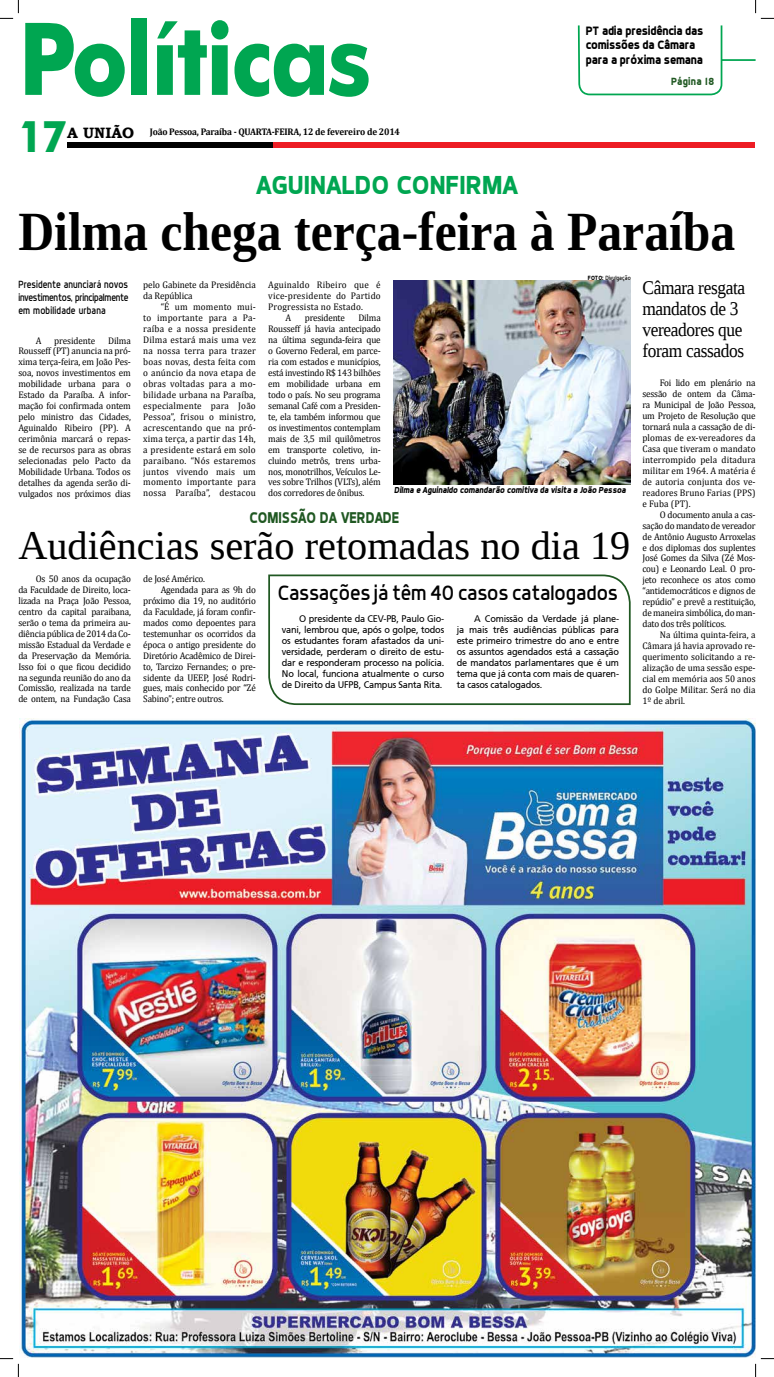
<style>
.page{position:relative;width:774px;height:1377px;background:#fff}
.page>*{position:absolute;margin:0;border:0;box-sizing:border-box;transform-origin:0 0}
.t1{font:700 100.62px "Futura BT";letter-spacing:-.03em;color:#00a651;scale:.9 1}
.t2{font:700 55.12px "Liberation Serif";color:#000;scale:.9 1}
.t3{font:700 43.75px "Futura BT";color:#00a651;scale:.9 1}
.t4{font:40.25px "Liberation Serif";color:#000}
.t5{font:700 26.25px "Dyno";color:#00a651}
.t6{font:21px "Dyno";color:#000}
.t7{font:19.25px/21px "Liberation Serif";letter-spacing:-.02em;color:#000;scale:.9 1}
.t8{font:700 15.75px "Dyno";color:#205822;scale:.9 1}
.t9{font:700 12.25px/14.7px "Dyno";letter-spacing:-.02em;color:#000;scale:.95 1}
.t10{font:10.5px/12.6px "Dyno";letter-spacing:-.02em;color:#000;text-align:justify;scale:.9 1}
.t11{font:700 10.5px "Dyno";letter-spacing:.02em;color:#205822;scale:.95 1}
.t12{font:9.62px/10.9px "Cambria";letter-spacing:-.02em;color:#000;text-align:justify;scale:.95 1}
.t13{font:9.62px/10.9px "Frutiger";letter-spacing:-.02em;color:#000;text-align:justify;scale:.95 1}
.t14{font:9.62px "Cambria";letter-spacing:.02em;color:#000;scale:.95 1}
.t15{font:700 9.62px "Cambria";letter-spacing:-.02em;color:#000;scale:.95 1}
.t16{font:italic 700 8.75px "Dyno";letter-spacing:-.01em;color:#000;scale:.95 1}
.t17{font:6.12px "Dyno";color:#000;scale:.95 1}
.s1{font-family:"Bookman Old Style";font-size:14.96px}
.s2{font-weight:700}
</style>
<div class="page">
<div style="left:67px;top:142px;width:206px;height:5px;background:#000"></div>
<div style="left:273px;top:142px;width:481px;height:5px;background:#ed1d24"></div>
<hr style="left:721px;top:59px;width:34px;height:2px;background:#00a651">
<svg style="left:577px;top:25px;width:146px;height:460px"></svg>
<img style="left:19px;top:718px;width:736px;height:639px">
<img style="left:393px;top:281px;width:237px;height:204px">
<svg style="left:268px;top:574px;width:363px;height:131px"></svg>
<svg style="left:0;top:0;width:19px;height:19px"></svg>
<svg style="left:0;top:1358px;width:19px;height:18px"></svg>
<svg style="left:755px;top:0;width:18px;height:19px"></svg>
<svg style="left:755px;top:1358px;width:18px;height:18px"></svg>
<h1 class="t1" style="left:18px;top:-2px;width:393px">Políticas</h1>
<h3 class="t3" style="left:18px;top:110px;width:55px">17</h3>
<p class="t15" style="left:67px;top:126px;width:352px"><span class="s1">A UNIÃO</span> João Pessoa, Paraíba - QUARTA-FEIRA, 12 de fevereiro de 2014</p>
<h3 class="t5" style="left:256px;top:169px;width:263px">aguinaldo confirma</h3>
<p class="t9" style="left:585px;top:23px;width:125px">PT adia presidência das comissões da Câmara para a próxima semana</p>
<p class="t11" style="left:671px;top:75px;width:47px">Página 18</p>
<h2 class="t2" style="left:18px;top:194px;width:798px">Dilma chega terça-feira à Paraíba</h2>
<p class="t10" style="left:18px;top:278px;width:124px">Presidente anunciará novos investimentos, principalmente em mobilidade urbana</p>
<p class="t12" style="left:18px;top:334px;width:120px;text-indent:90px">Dilma Rousseff (PT) anuncia na pró&shy;xima terça-feira, em João Pes&shy;soa, novos investimentos em mobilidade urbana para o Estado da Paraíba. A infor&shy;mação foi confirmada ontem pelo ministro das Cidades, Aguinaldo Ribeiro (PP). A cerimônia marcará o repas&shy;se de recursos para as obras selecionadas pelo Pacto da Mobilidade Urbana. Todos os detalhes da agenda serão di&shy;vulgados nos próximos dias</p>
<p class="t12" style="left:36px;top:334px;width:7px">A</p>
<p class="t12" style="left:54px;top:334px;width:45px">presidente</p>
<p class="t12" style="left:143px;top:280px;width:120px">pelo Gabinete da Presidência da República</p>
<p class="t12" style="left:143px;top:301px;width:120px;text-indent:17px">“É um momento mui&shy;to importante para a Pa&shy;raíba e a nossa presidente Dilma estará mais uma vez na nossa terra para trazer boas novas, desta feita com o anúncio da nova etapa de obras voltadas para a mo&shy;bilidade urbana na Paraíba, especialmente para João Pessoa”, frisou o ministro, acrescentando que na pró&shy;xima terça, a partir das 14h, a presidente estará em solo paraibano. “Nós estaremos juntos vivendo mais um momento importante para nossa Paraíba”, destacou</p>
<p class="t14" style="left:268px;top:279px;width:120px">Aguinaldo Ribeiro que é</p>
<p class="t14" style="left:268px;top:290px;width:120px">vice-presidente do Partido</p>
<p class="t14" style="left:268px;top:301px;width:101px">Progressista no Estado.</p>
<p class="t12" style="left:285px;top:312px;width:7px">A</p>
<p class="t12" style="left:305px;top:312px;width:44px">presidente</p>
<p class="t12" style="left:268px;top:312px;width:120px;text-indent:90px">Dilma Rousseff já havia antecipado na última segunda-feira que o Governo Federal, em parce&shy;ria com estados e municípios, está investindo R$ 143 bilhões em mobilidade urbana em todo o país. No seu programa semanal Café com a Presiden&shy;te, ela também informou que os investimentos contemplam mais de 3,5 mil quilômetros em transporte coletivo, in&shy;cluindo metrôs, trens urba&shy;nos, monotrilhos, Veículos Le&shy;ves sobre Trilhos (VLTs), além dos corredores de ônibus.</p>
<p class="t17" style="left:587px;top:274px;width:47px"><span class="s2">Foto:</span> Divulgação</p>
<p class="t16" style="left:394px;top:485px;width:245px">Dilma e Aguinaldo comandarão comitiva da visita a João Pessoa</p>
<h3 class="t8" style="left:249px;top:507px;width:10px">COMI</h3>
<h3 class="t8" style="left:282px;top:507px;width:94px">SSÃO DA VERDAD</h3>
<h3 class="t8" style="left:392px;top:507px;width:10px">E</h3>
<h3 class="t4" style="left:18px;top:520px;width:613px">Audiências serão retomadas no dia 19</h3>
<p class="t12" style="left:18px;top:573px;width:120px;text-indent:17px">Os 50 anos da ocupação da Faculdade de Direito, loca&shy;lizada na Praça João Pessoa, centro da capital paraibana, serão o tema da primeira au&shy;diência pública de 2014 da Co&shy;missão Estadual da Verdade e da Preservação da Memória.<br>Isso foi o que ficou decidido na segunda reunião do ano da Comissão, realizada na tarde de ontem, na Fundação Casa</p>
<p class="t12" style="left:143px;top:573px;width:66px">de José Américo.</p>
<p class="t12" style="left:161px;top:584px;width:102px">Agendada para as 9h do</p>
<p class="t12" style="left:143px;top:595px;width:120px">próximo dia 19, no auditório</p>
<p class="t12" style="left:143px;top:606px;width:120px">da Faculdade, já foram confir-</p>
<p class="t12" style="left:143px;top:617px;width:120px">mados como depoentes para</p>
<p class="t12" style="left:143px;top:628px;width:120px">testemunhar os ocorridos da</p>
<p class="t12" style="left:143px;top:638px;width:120px">época o antigo presidente do</p>
<p class="t12" style="left:143px;top:649px;width:120px">Diretório Acadêmico de Direi-</p>
<p class="t12" style="left:143px;top:660px;width:120px">to, Tarcizo Fernandes; o pre-</p>
<p class="t12" style="left:143px;top:671px;width:120px">sidente da UEEP, José Rodri-</p>
<p class="t12" style="left:143px;top:682px;width:120px">gues, mais conhecido por “Zé</p>
<p class="t12" style="left:143px;top:693px;width:86px">Sabino”; entre outros.</p>
<h3 class="t6" style="left:278px;top:580px;width:341px">Cassações já têm 40 casos catalogados</h3>
<p class="t13" style="left:282px;top:613px;width:172px;text-indent:17px">O presidente da CEV-PB, Paulo Gio&shy;vani, lembrou que, após o golpe, todos os estudantes foram afastados da uni&shy;versidade, perderam o direito de estu&shy;dar e responderam processo na polícia.<br>No local, funciona atualmente o curso de Direito da UFPB, Campus Santa Rita.</p>
<p class="t13" style="left:456px;top:613px;width:172px;text-indent:17px">A Comissão da Verdade já plane&shy;ja mais três audiências públicas para este primeiro trimestre do ano e entre os assuntos agendados está a cassação de mandatos parlamentares que é um tema que já conta com mais de quaren&shy;ta casos catalogados.</p>
<h3 class="t7" style="left:642px;top:277px;width:116px">Câmara resgata mandatos de 3 vereadores que foram cassados</h3>
<p class="t12" style="left:642px;top:377px;width:121px;text-indent:17px">Foi lido em plenário na sessão de ontem da Câma&shy;ra Municipal de João Pessoa, um Projeto de Resolução que tornará nula a cassação de di&shy;plomas de ex-vereadores da Casa que tiveram o mandato interrompido pela ditadura militar em 1964. A matéria é de autoria conjunta dos ve&shy;readores Bruno Farias (PPS) e Fuba (PT).</p>
<p class="t12" style="left:642px;top:509px;width:121px;text-indent:17px">O documento anula a cas&shy;sação do mandato de vereador de Antônio Augusto Arroxelas e dos diplomas dos suplentes José Gomes da Silva (Zé Mos&shy;cou) e Leonardo Leal. O pro&shy;jeto reconhece os atos como “antidemocráticos e dignos de repúdio” e prevê a restituição, de maneira simbólica, do man&shy;dato dos três políticos.</p>
<p class="t12" style="left:642px;top:629px;width:121px;text-indent:17px">Na última quinta-feira, a Câmara já havia aprovado re&shy;querimento solicitando a re&shy;alização de uma sessão espe&shy;cial em memória aos 50 anos do Golpe Militar. Será no dia 1º de abril.</p>
</div>
